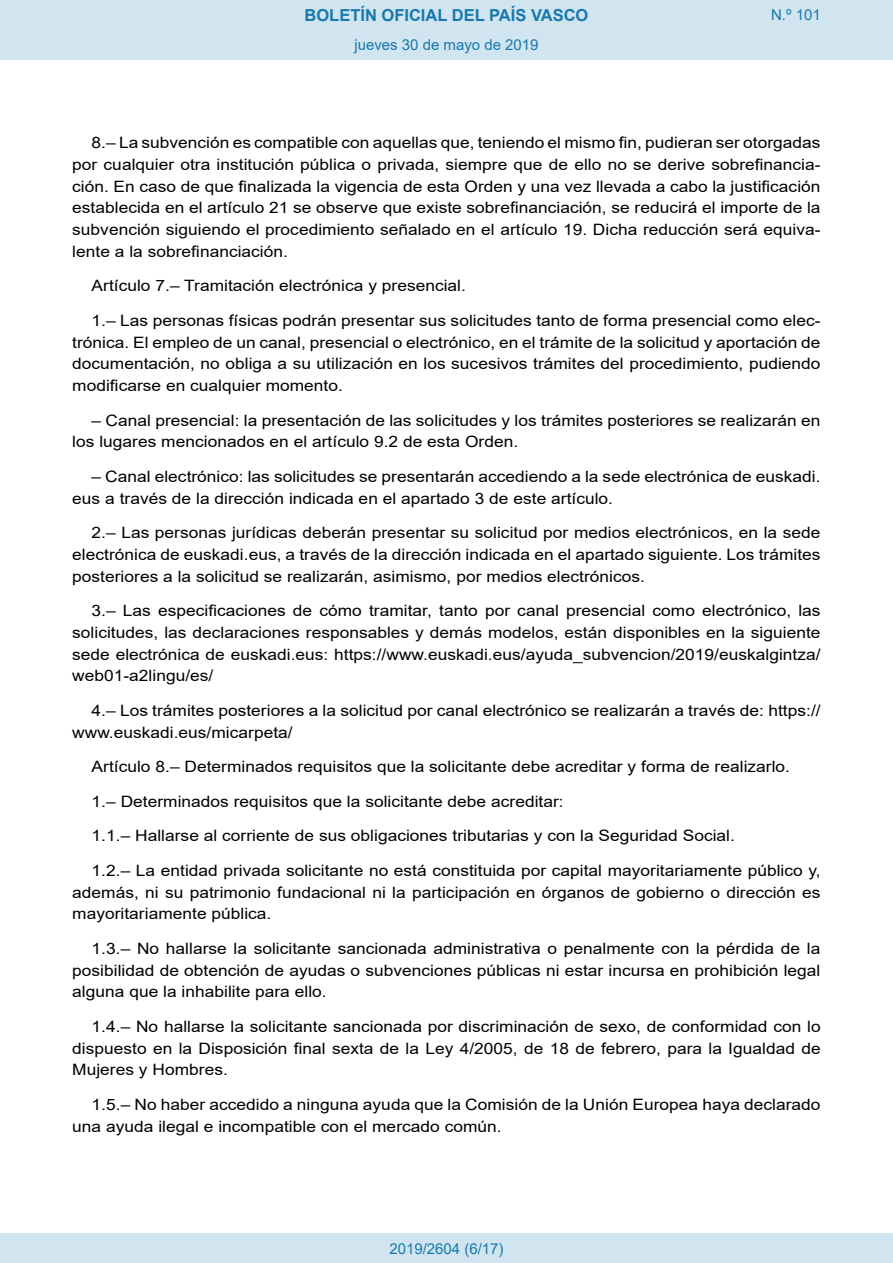
<style>
.page{position:relative;width:893px;height:1263px;background:#fff}
.page>*{position:absolute;margin:0;border:0;box-sizing:border-box;transform-origin:0 0}
.t1{font:700 16.5px "Arial";color:#1879ad}
.BOPVDetalle{font:15.6px/21.8px "Arial";color:#000;text-align:justify;scale:1.11 1}
.Paginacion_Centro{font:15px "Arial";color:#1879ad}
</style>
<div class="page">
<div style="left:0;top:0;width:893px;height:60px;background:#d0e5f0"></div>
<div style="left:0;top:1233px;width:893px;height:30px;background:#d0e5f0"></div>
<p class="t1" style="left:305px;top:3px;width:285px">BOLETÍN OFICIAL DEL PAÍS VASCO</p>
<p class="Paginacion_Centro" style="left:354px;top:35px;width:186px">jueves 30 de mayo de 2019</p>
<p class="Paginacion_Centro" style="left:771px;top:5px;width:51px">N.º 101</p>
<p class="BOPVDetalle" style="left:72px;top:132px;width:676px;text-indent:19px">8.– La subvención es compatible con aquellas que, teniendo el mismo fin, pudieran ser otorgadas por cualquier otra institución pública o privada, siempre que de ello no se derive sobrefinancia&shy;ción. En caso de que finalizada la vigencia de esta Orden y una vez llevada a cabo la justificación establecida en el artículo 21 se observe que existe sobrefinanciación, se reducirá el importe de la subvención siguiendo el procedimiento señalado en el artículo 19. Dicha reducción será equiva&shy;lente a la sobrefinanciación.</p>
<p class="BOPVDetalle" style="left:92px;top:275px;width:339px">Artículo 7.– Tramitación electrónica y presencial.</p>
<p class="BOPVDetalle" style="left:72px;top:309px;width:676px;text-indent:19px">1.– Las personas físicas podrán presentar sus solicitudes tanto de forma presencial como elec&shy;trónica. El empleo de un canal, presencial o electrónico, en el trámite de la solicitud y aportación de documentación, no obliga a su utilización en los sucesivos trámites del procedimiento, pudiendo modificarse en cualquier momento.</p>
<p class="BOPVDetalle" style="left:72px;top:409px;width:676px;text-indent:19px">– Canal presencial: la presentación de las solicitudes y los trámites posteriores se realizarán en los lugares mencionados en el artículo 9.2 de esta Orden.</p>
<p class="BOPVDetalle" style="left:72px;top:465px;width:676px;text-indent:19px">– Canal electrónico: las solicitudes se presentarán accediendo a la sede electrónica de euskadi. eus a través de la dirección indicada en el apartado 3 de este artículo.</p>
<p class="BOPVDetalle" style="left:72px;top:522px;width:676px;text-indent:19px">2.– Las personas jurídicas deberán presentar su solicitud por medios electrónicos, en la sede electrónica de euskadi.eus, a través de la dirección indicada en el apartado siguiente. Los trámites posteriores a la solicitud se realizarán, asimismo, por medios electrónicos.</p>
<p class="BOPVDetalle" style="left:72px;top:600px;width:676px;text-indent:19px">3.– Las especificaciones de cómo tramitar, tanto por canal presencial como electrónico, las solicitudes, las declaraciones responsables y demás modelos, están disponibles en la siguiente sede electrónica de euskadi.eus: https://www.euskadi.eus/ayuda_subvencion/2019/euskalgintza/ web01-a2lingu/es/</p>
<p class="BOPVDetalle" style="left:72px;top:699px;width:676px;text-indent:19px">4.– Los trámites posteriores a la solicitud por canal electrónico se realizarán a través de: https:// www.euskadi.eus/micarpeta/</p>
<p class="BOPVDetalle" style="left:92px;top:756px;width:631px">Artículo 8.– Determinados requisitos que la solicitante debe acreditar y forma de realizarlo.</p>
<p class="BOPVDetalle" style="left:92px;top:790px;width:427px">1.– Determinados requisitos que la solicitante debe acreditar:</p>
<p class="BOPVDetalle" style="left:92px;top:825px;width:581px">1.1.– Hallarse al corriente de sus obligaciones tributarias y con la Seguridad Social.</p>
<p class="BOPVDetalle" style="left:72px;top:859px;width:676px;text-indent:19px">1.2.– La entidad privada solicitante no está constituida por capital mayoritariamente público y, además, ni su patrimonio fundacional ni la participación en órganos de gobierno o dirección es mayoritariamente pública.</p>
<p class="BOPVDetalle" style="left:72px;top:937px;width:676px;text-indent:19px">1.3.– No hallarse la solicitante sancionada administrativa o penalmente con la pérdida de la posibilidad de obtención de ayudas o subvenciones públicas ni estar incursa en prohibición legal alguna que la inhabilite para ello.</p>
<p class="BOPVDetalle" style="left:72px;top:1015px;width:676px;text-indent:19px">1.4.– No hallarse la solicitante sancionada por discriminación de sexo, de conformidad con lo dispuesto en la Disposición final sexta de la Ley 4/2005, de 18 de febrero, para la Igualdad de Mujeres y Hombres.</p>
<p class="BOPVDetalle" style="left:72px;top:1093px;width:676px;text-indent:19px">1.5.– No haber accedido a ninguna ayuda que la Comisión de la Unión Europea haya declarado una ayuda ilegal e incompatible con el mercado común.</p>
<p class="Paginacion_Centro" style="left:389px;top:1238px;width:116px">2019/2604 (6/17)</p>
</div>
